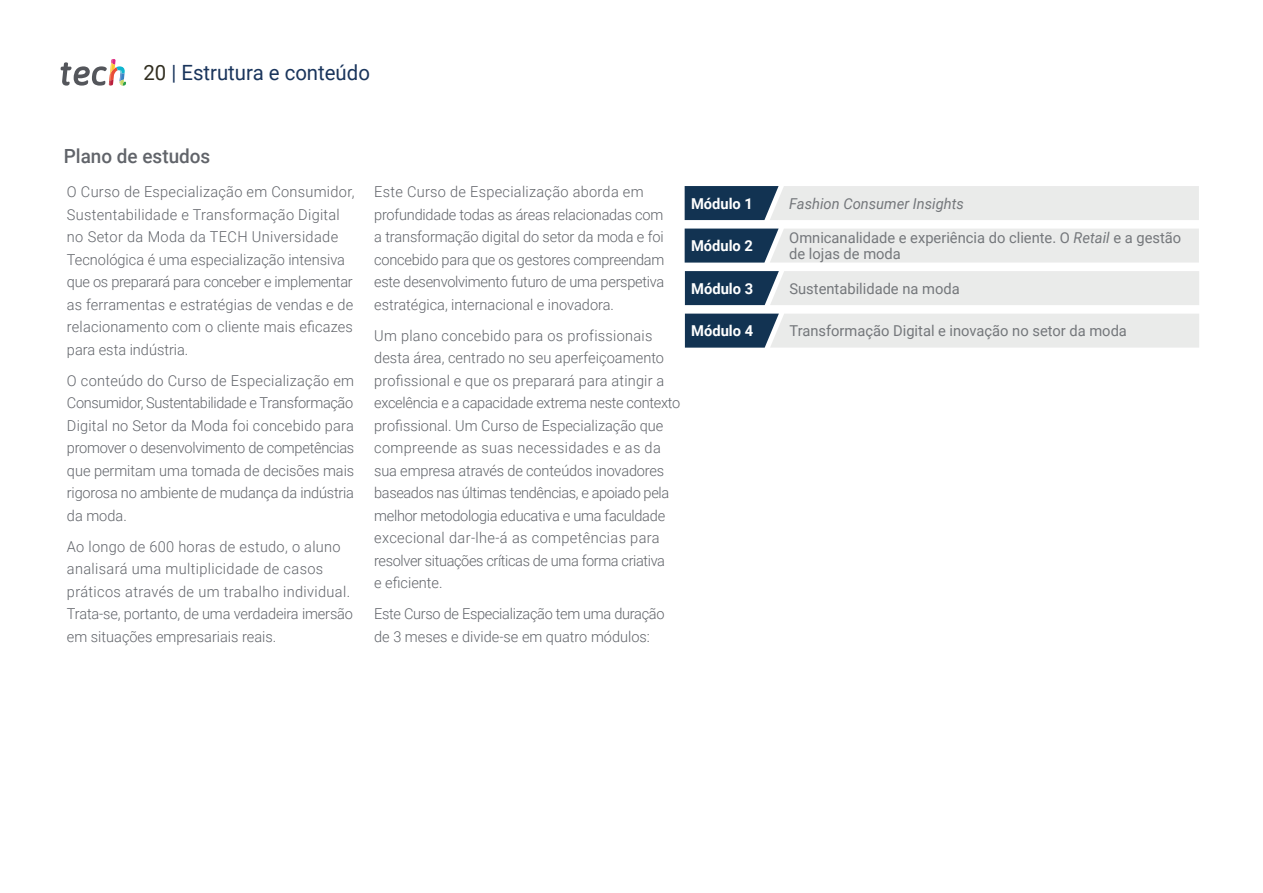
<style>
.page{position:relative;width:1263px;height:893px;background:#fff}
.page>*{position:absolute;margin:0;border:0;box-sizing:border-box;transform-origin:0 0}
.t1{font:21px "Roboto";color:#1a355c}
.t2{font:500 19.5px "Roboto";color:#61646a}
.t3{font:300 15px/22.5px "Roboto";color:#61646a}
.t4{font:300 15px/22.5px "Roboto";letter-spacing:.02em;color:#61646a}
.t5{font:15px/16.5px "Roboto";color:#74777b}
.t6{font:300 15px/22.5px "Roboto";letter-spacing:-.02em;color:#61646a}
.t7{font:700 15px "Roboto";color:#fff}
.t8{font:italic 15px "Roboto";color:#74777b}
.s1{color:#312e20}
.s2{font-style:italic}
</style>
<div class="page">
<svg style="left:685px;top:186px;width:514px;height:34px;background:#c5ccd0"></svg>
<svg style="left:685px;top:271px;width:514px;height:34px;background:#c5ccd0"></svg>
<svg style="left:685px;top:314px;width:514px;height:34px;background:#c6ccd0"></svg>
<svg style="left:685px;top:229px;width:514px;height:34px;background:#c6ccd1"></svg>
<svg style="left:61px;top:59px;width:65px;height:27px"></svg>
<h1 class="t1" style="left:144px;top:57px;width:228px"><span class="s1">20</span> | Estrutura e conteúdo</h1>
<h2 class="t2" style="left:64px;top:143px;width:148px">Plano de estudos</h2>
<p class="t3" style="left:67px;top:180px;width:289px">O Curso de Especialização em Consumidor, Sustentabilidade e Transformação Digital no Setor da Moda da TECH Universidade Tecnológica é uma especialização intensiva que os preparará para conceber e implementar as ferramentas e estratégias de vendas e de relacionamento com o cliente mais eficazes para esta indústria.</p>
<p class="t3" style="left:67px;top:369px;width:289px;text-align:justify">O conteúdo do Curso de Especialização em Consumidor, Sustentabilidade e Transformação Digital no Setor da Moda foi concebido para promover o desenvolvimento de competências que permitam uma tomada de decisões mais rigorosa no ambiente de mudança da indústria da moda.</p>
<p class="t4" style="left:67px;top:535px;width:288px">Ao longo de 600 horas de estudo, o aluno analisará uma multiplicidade de casos práticos através de um trabalho individual.<br>Trata-se, portanto, de uma verdadeira imersão em situações empresariais reais.</p>
<p class="t3" style="left:374px;top:180px;width:292px">Este Curso de Especialização aborda em profundidade todas as áreas relacionadas com a transformação digital do setor da moda e foi concebido para que os gestores compreendam este desenvolvimento futuro de uma perspetiva estratégica, internacional e inovadora.</p>
<p class="t3" style="left:374px;top:324px;width:307px">Um plano concebido para os profissionais desta área, centrado no seu aperfeiçoamento profissional e que os preparará para atingir a excelência e a capacidade extrema neste contexto profissional. Um Curso de Especialização que compreende as suas necessidades e as da sua empresa através de conteúdos inovadores baseados nas últimas tendências, e apoiado pela melhor metodologia educativa e uma faculdade excecional dar-lhe-á as competências para resolver situações críticas de uma forma criativa<br>e eficiente.</p>
<p class="t6" style="left:374px;top:602px;width:292px">Este Curso de Especialização tem uma duração de 3 meses e divide-se em quatro módulos:</p>
<p class="t7" style="left:691px;top:193px;width:63px">Módulo 1</p>
<p class="t7" style="left:691px;top:235px;width:63px">Módulo 2</p>
<p class="t7" style="left:691px;top:278px;width:63px">Módulo 3</p>
<p class="t7" style="left:691px;top:320px;width:63px">Módulo 4</p>
<p class="t8" style="left:789px;top:193px;width:176px">Fashion Consumer Insights</p>
<p class="t5" style="left:789px;top:229px;width:393px">Omnicanalidade e experiência do cliente. O <span class="s2">Retail</span> e a gestão de lojas de moda</p>
<p class="t5" style="left:789px;top:280px;width:172px">Sustentabilidade na moda</p>
<p class="t5" style="left:789px;top:322px;width:339px">Transformação Digital e inovação no setor da moda</p>
</div>
